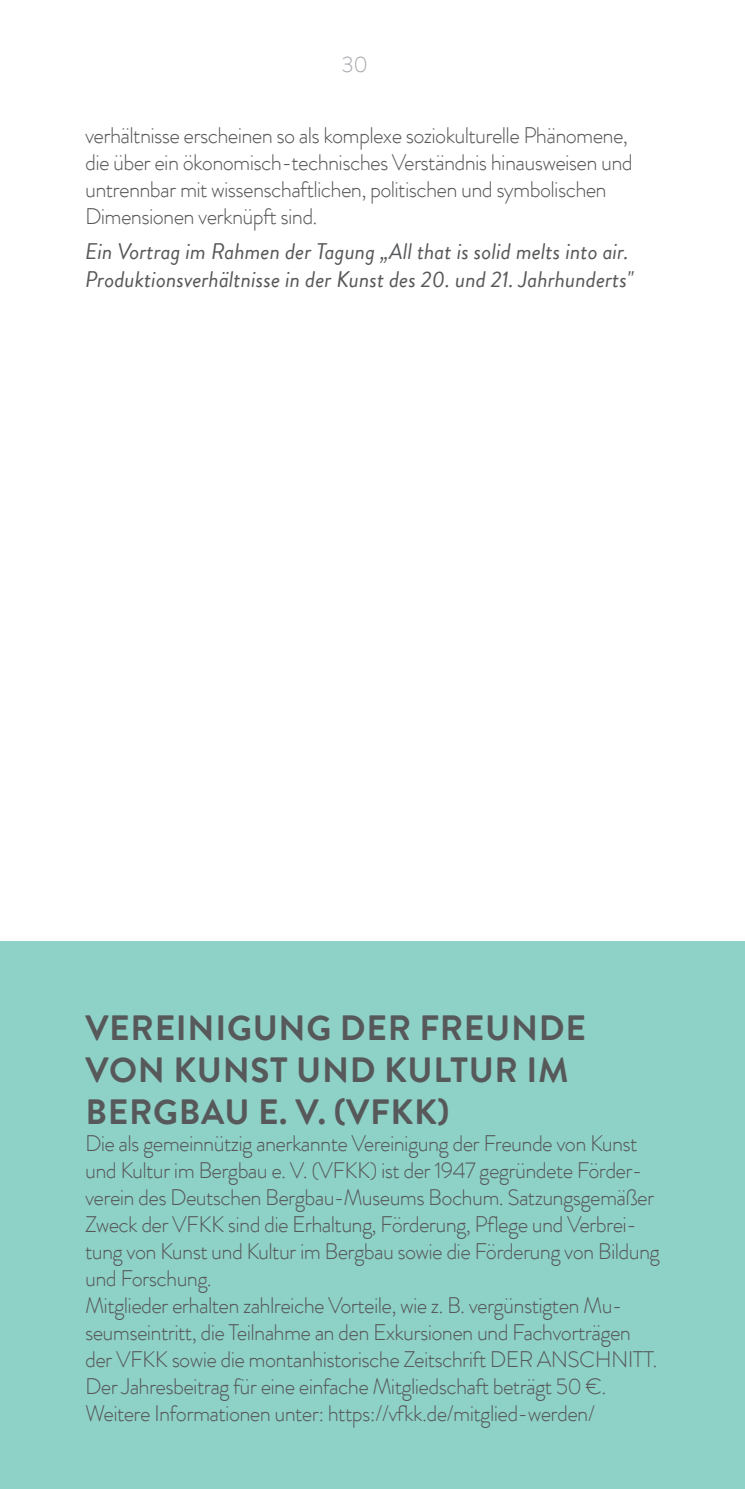
<style>
.page{position:relative;width:745px;height:1489px;background:#fff}
.page>*{position:absolute;margin:0;border:0;box-sizing:border-box;transform-origin:0 0}
.t1{font:700 35px/42px "Brandon Grotesque Office";letter-spacing:.02em;color:#57585a}
.t2{font:300 22.5px/27px "Brandon Grotesque Office";letter-spacing:-.03em;color:#57585a}
.t3{font:italic 22.5px/27.8px "Brandon Grotesque Office";color:#57585a}
.t4{font:300 22.5px "Brandon Grotesque Office";color:#a7a8ac}
</style>
<div class="page">
<div style="left:0;top:941px;width:744px;height:547px;background:#8ed2c7"></div>
<p class="t4" style="left:341px;top:49px;width:28px">30</p>
<p class="t2" style="left:85px;top:122px;width:548px">verhältnisse erscheinen so als komplexe soziokulturelle Phänomene, die über ein ökonomisch-technisches Verständnis hinausweisen und untrennbar mit wissenschaftlichen, politischen und symbolischen Dimensionen verknüpft sind.</p>
<p class="t3" style="left:85px;top:238px;width:549px">Ein Vortrag im Rahmen der Tagung „All that is solid melts into air.<br>Produktionsverhältnisse in der Kunst des 20. und 21. Jahrhunderts"</p>
<h1 class="t1" style="left:85px;top:1007px;width:502px">VEREINIGUNG DER FREUNDE<br>VON KUNST UND KULTUR IM<br>BERGBAU E. V. (VFKK)</h1>
<p class="t2" style="left:85px;top:1130px;width:576px">Die als gemeinnützig anerkannte Vereinigung der Freunde von Kunst und Kultur im Bergbau e. V. (VFKK) ist der 1947 gegründete Förder&shy;verein des Deutschen Bergbau-Museums Bochum. Satzungsgemäßer Zweck der VFKK sind die Erhaltung, Förderung, Pflege und Verbrei&shy;tung von Kunst und Kultur im Bergbau sowie die Förderung von Bildung und Forschung.<br>Mitglieder erhalten zahlreiche Vorteile, wie z. B. vergünstigten Mu&shy;seumseintritt, die Teilnahme an den Exkursionen und Fachvorträgen der VFKK sowie die montanhistorische Zeitschrift DER ANSCHNITT.<br>Der Jahresbeitrag für eine einfache Mitgliedschaft beträgt 50 €.<br>Weitere Informationen unter: https://vfkk.de/mitglied-werden/</p>
</div>
